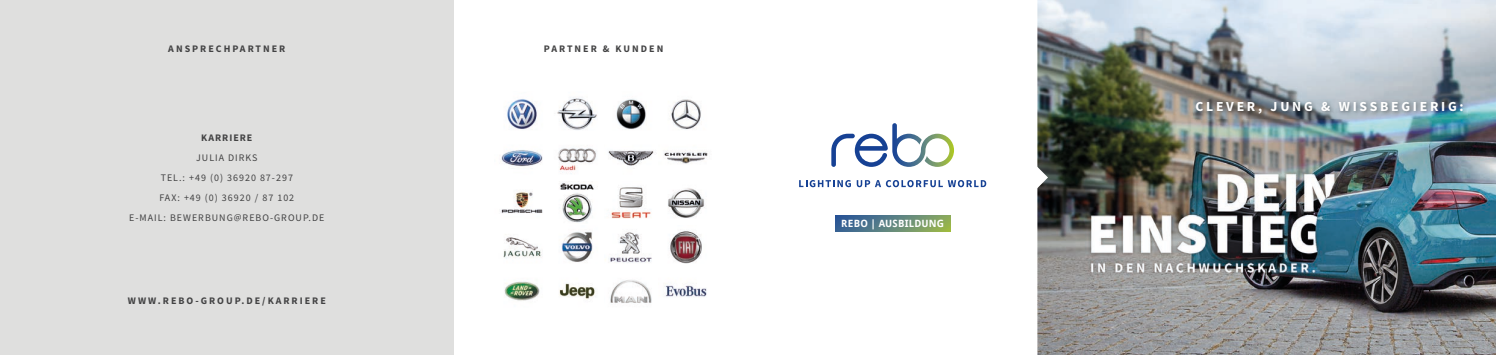
<style>
.page{position:relative;width:1496px;height:355px;background:#fff}
.page>*{position:absolute;margin:0;border:0;box-sizing:border-box;transform-origin:0 0}
.t1{font:700 13.75px "Source Sans Pro";letter-spacing:.2em;color:#fff}
.t2{font:10px/20px "Source Sans Pro";letter-spacing:.1em;color:#424243;text-align:center}
.t3{font:700 10px "Source Sans Pro";letter-spacing:.2em;color:#424243}
.t4{font:700 10px "Droid Sans";letter-spacing:.02em;color:#fff}
.t5{font:700 10px "Source Sans Pro";letter-spacing:.1em;color:#424243}
</style>
<div class="page">
<img style="left:1037px;top:0;width:458px;height:354px">
<div style="left:0;top:0;width:454px;height:354px;background:#dfdfde"></div>
<svg style="left:1037px;top:166px;width:11px;height:22px"></svg>
<svg style="left:831px;top:123px;width:123px;height:44px"></svg>
<img style="left:1193px;top:99px;width:274px;height:19px">
<svg style="left:799px;top:180px;width:187px;height:7px"></svg>
<svg style="left:835px;top:215px;width:115px;height:16px;background:#5e847c"></svg>
<img style="left:500px;top:97px;width:208px;height:206px">
<img style="left:495px;top:136px;width:54px;height:1px">
<img style="left:495px;top:224px;width:54px;height:1px">
<img style="left:500px;top:269px;width:208px;height:1px">
<img style="left:549px;top:136px;width:55px;height:1px">
<img style="left:549px;top:224px;width:55px;height:1px">
<img style="left:604px;top:136px;width:54px;height:1px">
<img style="left:604px;top:224px;width:54px;height:1px">
<img style="left:658px;top:136px;width:55px;height:1px">
<img style="left:658px;top:224px;width:55px;height:1px">
<p class="t3" style="left:168px;top:42px;width:119px">ANSPRECHPARTNER</p>
<p class="t5" style="left:201px;top:131px;width:53px">KARRIERE</p>
<p class="t2" style="left:129px;top:148px;width:197px">JULIA DIRKS<br>TEL.: +49 (0) 36920 87-297<br>FAX: +49 (0) 36920 / 87 102<br>E-MAIL: BEWERBUNG@REBO-GROUP.DE</p>
<p class="t3" style="left:128px;top:294px;width:199px">WWW.REBO-GROUP.DE/KARRIERE</p>
<p class="t3" style="left:544px;top:42px;width:121px">PARTNER &amp; KUNDEN</p>
<p class="t4" style="left:841px;top:217px;width:104px">REBO | AUSBILDUNG</p>
<h1 class="t1" style="left:1195px;top:97px;width:270px">CLEVER, JUNG &amp; WISSBEGIERIG:</h1>
</div>
